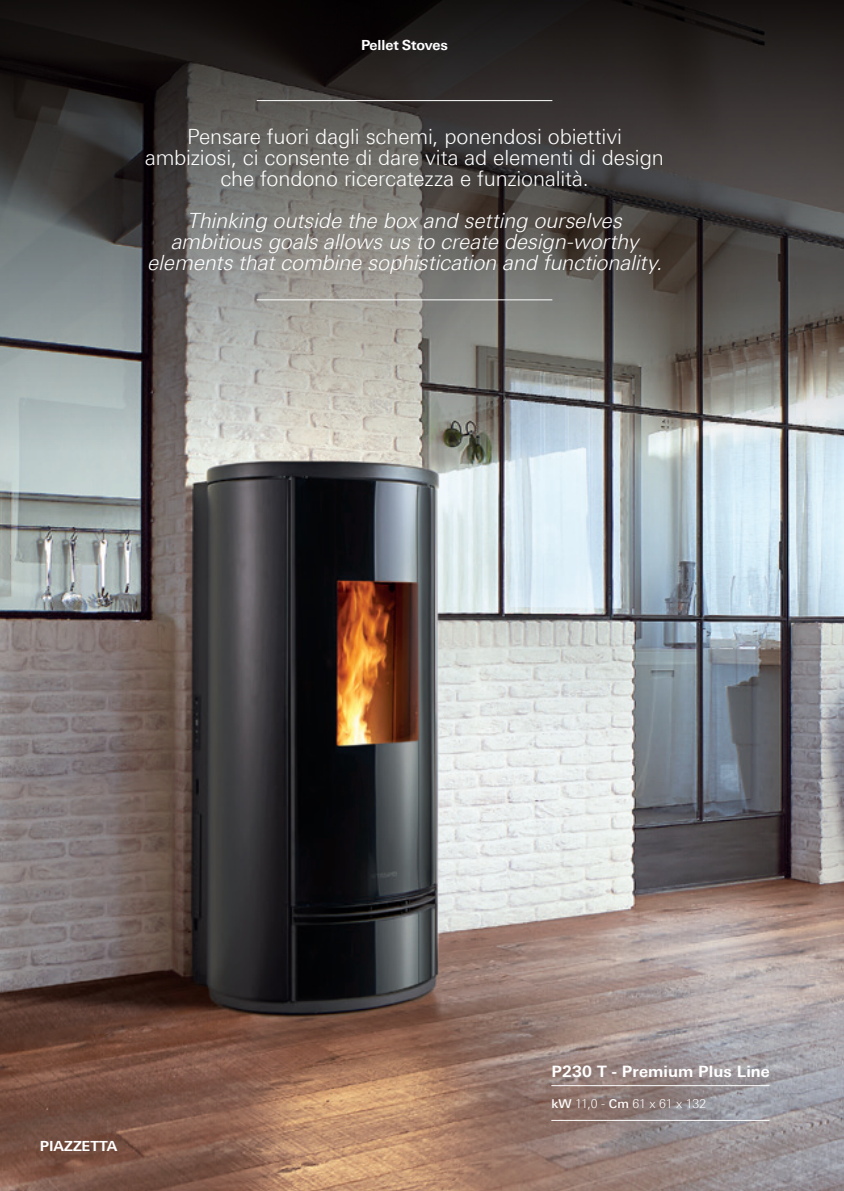
<style>
.page{position:relative;width:844px;height:1191px;background:#fff}
.page>*{position:absolute;margin:0;border:0;box-sizing:border-box;transform-origin:0 0}
.Strillo-storytelling{font:italic 300 21px/21px "Linotype Univers 330";color:#fff;text-align:center}
.Strillo-storytelling-2{font:300 21px/21px "Linotype Univers 330";letter-spacing:-.005em;color:#fff;text-align:center}
.t1{font:700 15.75px "Linotype Univers 630";letter-spacing:.005em;color:#fff}
._00_00_body-text{font:700 14px "Linotype Univers 630";letter-spacing:-.005em;color:#fff}
.Testo_6_8pt{font:700 14px "Linotype Univers 630";color:#fff}
.t2{font:300 12.25px "Linotype Univers 330";letter-spacing:-.01em;color:#fff}
.s1{font-family:"Linotype Univers 530";font-weight:500}
</style>
<div class="page">
<img style="left:0;top:481px;width:843px;height:710px">
<hr style="left:551px;top:1085px;width:218px;height:1px;background:#fff">
<hr style="left:551px;top:1120px;width:218px;height:1px;background:#fff">
<svg style="left:0;top:0;width:843px;height:481px;background:#636260"></svg>
<hr style="left:257px;top:100px;width:295px;height:1px;background:#fff">
<hr style="left:257px;top:299px;width:295px;height:1px;background:#fff">
<p class="_00_00_body-text" style="left:361px;top:36px;width:88px">Pellet Stoves</p>
<p class="Strillo-storytelling-2" style="left:145px;top:126px;width:520px">Pensare fuori dagli schemi, ponendosi obiettivi ambiziosi, ci consente di dare vita ad elementi di design che fondono ricercatezza e funzionalità.</p>
<p class="Strillo-storytelling" style="left:147px;top:210px;width:521px">Thinking outside the box and setting ourselves ambitious goals allows us to create design-worthy elements thatcombine sophistication and functionality.</p>
<p class="Testo_6_8pt" style="left:40px;top:1137px;width:79px">PIAZZETTA</p>
<p class="t1" style="left:551px;top:1061px;width:220px">P230 T - Premium Plus Line</p>
<p class="t2" style="left:551px;top:1096px;width:156px"><span class="s1">kW</span> 11,0 - <span class="s1">Cm</span> 61 x 61 x 132</p>
</div>
